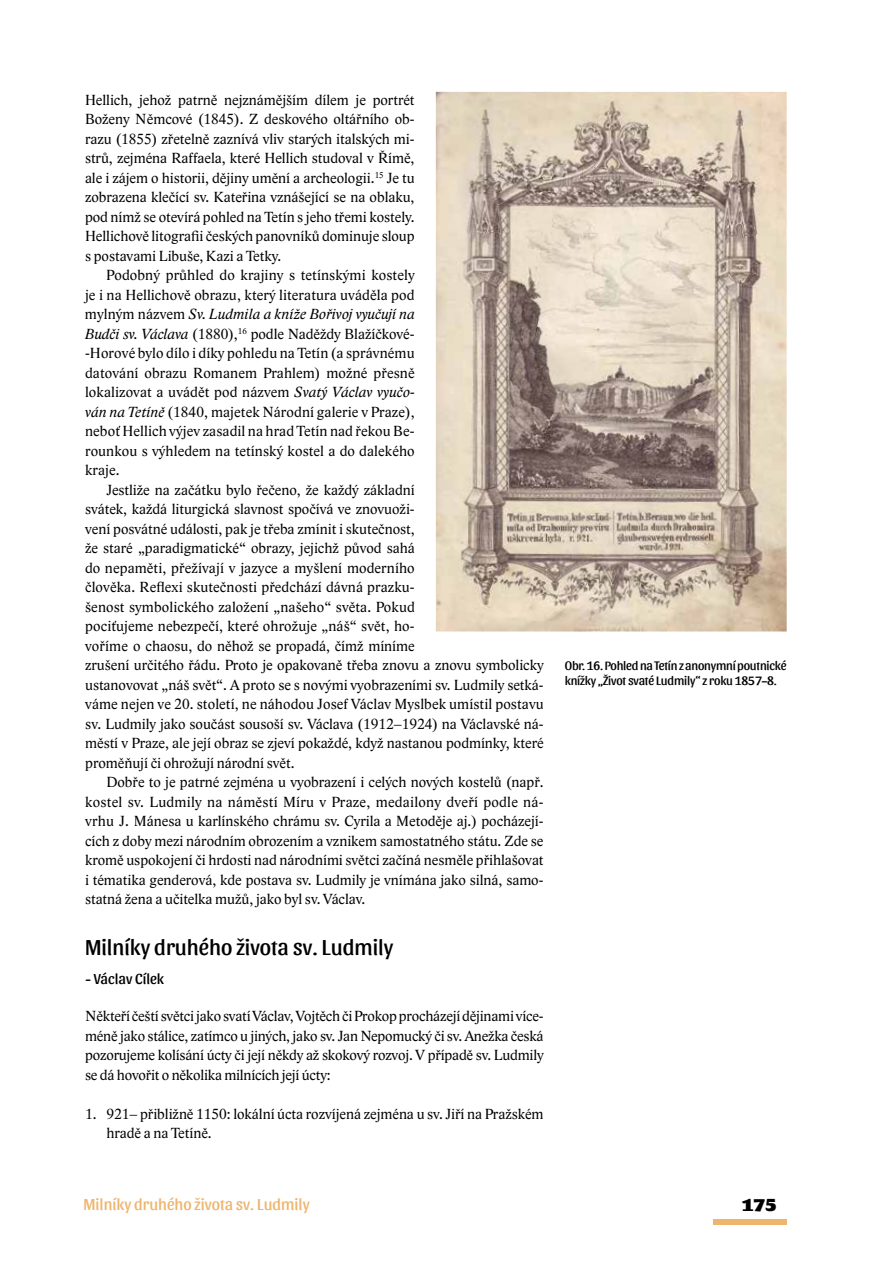
<style>
.page{position:relative;width:893px;height:1263px;background:#fff}
.page>*{position:absolute;margin:0;border:0;box-sizing:border-box;transform-origin:0 0}
.t1{font:22.5px "Sansita";color:#000}
.t2{font:900 18px "Sansita";color:#000}
.t3{font:16.5px "Sansita";color:#eeb56f}
.t4{font:15px/19.5px "Lido STF";color:#000;text-align:justify}
.t5{font:15px "Sansita";color:#000}
.t6{font:12.75px/15px "Sansita";letter-spacing:-.015em;color:#000}
.s1{font-style:italic}
</style>
<div class="page">
<div style="left:713px;top:1219px;width:74px;height:6px;background:#eeb56f"></div>
<img style="left:436px;top:92px;width:351px;height:539px">
<p class="t4" style="left:85px;top:90px;width:331px">Hellich, jehož patrně nejznámějším dílem je portrét Boženy Němcové (1845). Z deskového oltářního ob&shy;razu (1855) zřetelně zaznívá vliv starých italských mi&shy;strů, zejména Raffaela, které Hellich studoval v Římě, ale i zájem o historii, dějiny umění a archeologii.<sup>15</sup> Je tu zobrazena klečící sv. Kateřina vznášející se na oblaku, pod nímž se otevírá pohled na Tetín s jeho třemi kostely.<br>Hellichově litografii českých panovníků dominuje sloup s postavami Libuše, Kazi a Tetky.</p>
<p class="t4" style="left:85px;top:265px;width:331px;text-indent:21px">Podobný průhled do krajiny s tetínskými kostely je i na Hellichově obrazu, který literatura uváděla pod mylným názvem <span class="s1">Sv. Ludmila a kníže Bořivoj vyučují na Budči sv. Václava</span> (1880),<sup>16</sup> podle Naděždy Blažíčkové‑ -Horové bylo dílo i díky pohledu na Tetín (a správnému datování obrazu Romanem Prahlem) možné přesně lokalizovat a uvádět pod názvem <span class="s1">Svatý Václav vyučo&shy;ván na Tetíně</span> (1840, majetek Národní galerie v Praze), neboť Hellich výjev zasadil na hrad Tetín nad řekou Be&shy;rounkou s výhledem na tetínský kostel a do dalekého kraje.</p>
<p class="t4" style="left:85px;top:480px;width:460px;text-align:left;text-indent:21px">Jestliže na začátku bylo řečeno, že každý základní<br>svátek, každá liturgická slavnost spočívá ve znovuoži-<br>vení posvátné události, pak je třeba zmínit i skutečnost,<br>že staré „paradigmatické“ obrazy, jejichž původ sahá<br>do nepaměti, přežívají v jazyce a myšlení moderního<br>člověka. Reflexi skutečnosti předchází dávná prazku-<br>šenost symbolického založení „našeho“ světa. Pokud<br>pociťujeme nebezpečí, které ohrožuje „náš“ svět, ho-<br>voříme o chaosu, do něhož se propadá, čímž míníme<br>zrušení určitého řádu. Proto je opakovaně třeba znovu a znovu symbolicky ustanovovat „náš svět“. A proto se s novými vyobrazeními sv. Ludmily setká&shy;váme nejen ve 20. století, ne náhodou Josef Václav Myslbek umístil postavu sv. Ludmily jako součást sousoší sv. Václava (1912–1924) na Václavské ná&shy;městí v Praze, ale její obraz se zjeví pokaždé, když nastanou podmínky, které proměňují či ohrožují národní svět.</p>
<p class="t4" style="left:85px;top:772px;width:460px;text-indent:21px">Dobře to je patrné zejména u vyobrazení i celých nových kostelů (např. kostel sv. Ludmily na náměstí Míru v Praze, medailony dveří podle ná&shy;vrhu J. Mánesa u karlínského chrámu sv. Cyrila a Metoděje aj.) pocházejí&shy;cích z doby mezi národním obrozením a vznikem samostatného státu. Zde se kromě uspokojení či hrdosti nad národními světci začíná nesměle přihlašovat i tématika genderová, kde postava sv. Ludmily je vnímána jako silná, samo&shy;statná žena a učitelka mužů, jako byl sv. Václav.</p>
<h1 class="t1" style="left:85px;top:934px;width:310px">Milníky druhého života sv. Ludmily</h1>
<p class="t5" style="left:85px;top:970px;width:81px">- Václav Cílek</p>
<p class="t4" style="left:85px;top:1006px;width:460px">Někteří čeští světcijako svatíVáclav,VojtěchčiProkopprocházejídějinami více&shy;méně jako stálice, zatímco u jiných, jako sv. Jan Nepomucký či sv. Anežka česká pozorujeme kolísání úcty či její někdy až skokový rozvoj. V případě sv. Ludmily se dá hovořit o několika milnících její úcty:</p>
<p class="t4" style="left:106px;top:1104px;width:439px;text-indent:-21px">1. 921– přibližně 1150: lokální úcta rozvíjená zejména u sv. Jiří na Pražském hradě a na Tetíně.</p>
<p class="t6" style="left:565px;top:658px;width:223px">Obr. 16. Pohled na Tetín z anonymní poutnické knížky „Život svaté Ludmily“ z roku 1857–8.</p>
<p class="t3" style="left:84px;top:1194px;width:228px">Milníky druhého života sv. Ludmily</p>
<p class="t2" style="left:742px;top:1193px;width:36px">175</p>
</div>
